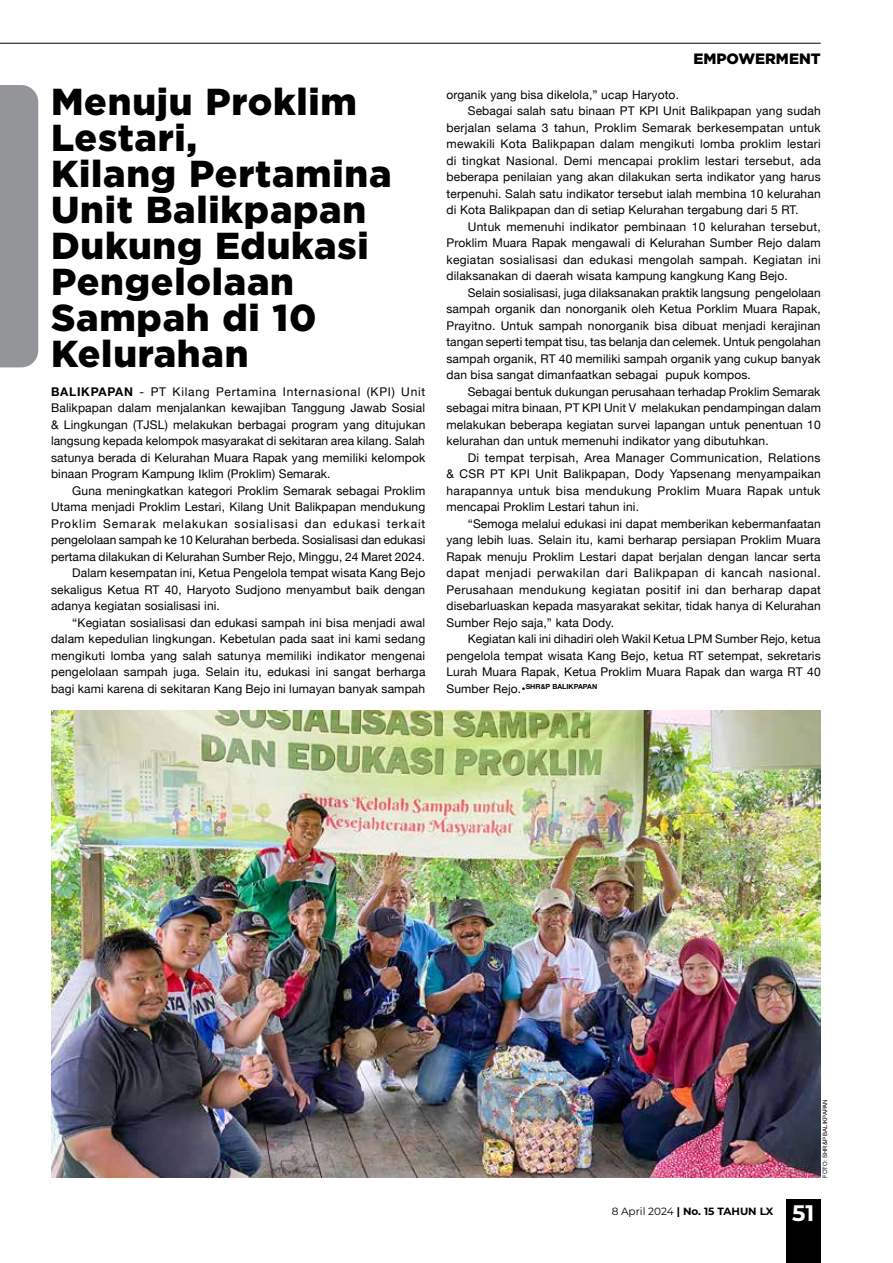
<style>
.page{position:relative;width:893px;height:1263px;background:#fff}
.page>*{position:absolute;margin:0;border:0;box-sizing:border-box;transform-origin:0 0}
.t1{font:900 37.5px/36px "Gotham";letter-spacing:.02em;color:#000}
.t2{font:900 15px "Gotham";color:#000}
.t3{font:12px/16.5px "Helvetica Neue";letter-spacing:.01em;color:#000;text-align:justify}
.t4{font:12px "Helvetica Neue";letter-spacing:.03em;color:#000}
.t5{font:12px "Helvetica Neue";letter-spacing:.045em;color:#000}
.t6{font:12px "Helvetica Neue";letter-spacing:.075em;color:#000}
.t7{font:700 10.5px "Montserrat";color:#000}
.t8{font:700 7.05px "Helvetica Neue";letter-spacing:.01em;color:#000}
.t9{font:6px "Arial";color:#000101}
.s1{font-weight:700}
.s2{font-weight:400;font-size:12px}
.s3{font-size:12px}
.s4{font-weight:400}
.s5{font-size:22.5px;color:#fff}
</style>
<div class="page">
<div style="left:786px;top:1199px;width:35px;height:64px;background:#000"></div>
<div style="left:0;top:85px;width:38px;height:282px;background:#939598"></div>
<img style="left:51px;top:710px;width:770px;height:468px">
<hr style="left:0;top:43px;width:821px;height:1px;background:#000101">
<h1 class="t1" style="left:51px;top:83px;width:342px">Menuju Proklim<br>Lestari,<br>Kilang Pertamina<br>Unit Balikpapan<br>Dukung Edukasi<br>Pengelolaan<br>Sampah di 10<br>Kelurahan</h1>
<p class="t3" style="left:51px;top:384px;width:376px"><span class="s1">BALIKPAPAN</span> - PT Kilang Pertamina Internasional (KPI) Unit Balikpapan dalam menjalankan kewajiban Tanggung Jawab Sosial &amp; Lingkungan (TJSL) melakukan berbagai program yang ditujukan langsung kepada kelompok masyarakat di sekitaran area kilang. Salah satunya berada di Kelurahan Muara Rapak yang memiliki kelompok binaan Program Kampung Iklim (Proklim) Semarak.</p>
<p class="t3" style="left:72px;top:483px;width:354px">Guna meningkatkan kategori Proklim Semarak sebagai Proklim</p>
<p class="t3" style="left:51px;top:500px;width:376px">Utama menjadi Proklim Lestari, Kilang Unit Balikpapan mendukung</p>
<p class="t6" style="left:51px;top:515px;width:376px">Proklim Semarak melakukan sosialisasi dan edukasi terkait</p>
<p class="t3" style="left:51px;top:533px;width:376px">pengelolaan sampah ke 10 Kelurahan berbeda. Sosialisasi dan edukasi</p>
<p class="t3" style="left:51px;top:549px;width:376px">pertama dilakukan di Kelurahan Sumber Rejo, Minggu, 24 Maret 2024.</p>
<p class="t3" style="left:72px;top:566px;width:354px">Dalam kesempatan ini, Ketua Pengelola tempat wisata Kang Bejo</p>
<p class="t3" style="left:51px;top:582px;width:376px">sekaligus Ketua RT 40, Haryoto Sudjono menyambut baik dengan</p>
<p class="t3" style="left:51px;top:599px;width:170px">adanya kegiatan sosialisasi ini.</p>
<p class="t3" style="left:72px;top:615px;width:354px">“Kegiatan sosialisasi dan edukasi sampah ini bisa menjadi awal</p>
<p class="t3" style="left:51px;top:632px;width:376px">dalam kepedulian lingkungan. Kebetulan pada saat ini kami sedang</p>
<p class="t3" style="left:51px;top:648px;width:376px">mengikuti lomba yang salah satunya memiliki indikator mengenai</p>
<p class="t3" style="left:51px;top:665px;width:376px">pengelolaan sampah juga. Selain itu, edukasi ini sangat berharga</p>
<p class="t3" style="left:51px;top:681px;width:376px">bagi kami karena di sekitaran Kang Bejo ini lumayan banyak sampah</p>
<p class="t2" style="left:693px;top:48px;width:129px">EMPOWERMENT</p>
<p class="t3" style="left:446px;top:87px;width:234px">organik yang bisa dikelola,” ucap Haryoto.</p>
<p class="t3" style="left:468px;top:104px;width:354px">Sebagai salah satu binaan PT KPI Unit Balikpapan yang sudah</p>
<p class="t3" style="left:446px;top:120px;width:376px">berjalan selama 3 tahun, Proklim Semarak berkesempatan untuk</p>
<p class="t3" style="left:446px;top:137px;width:376px">mewakili Kota Balikpapan dalam mengikuti lomba proklim lestari</p>
<p class="t3" style="left:446px;top:153px;width:376px">di tingkat Nasional. Demi mencapai proklim lestari tersebut, ada</p>
<p class="t3" style="left:446px;top:170px;width:376px">beberapa penilaian yang akan dilakukan serta indikator yang harus</p>
<p class="t3" style="left:446px;top:186px;width:376px">terpenuhi. Salah satu indikator tersebut ialah membina 10 kelurahan</p>
<p class="t3" style="left:446px;top:203px;width:354px">di Kota Balikpapan dan di setiap Kelurahan tergabung dari 5 RT.</p>
<p class="t3" style="left:468px;top:219px;width:354px">Untuk memenuhi indikator pembinaan 10 kelurahan tersebut,</p>
<p class="t3" style="left:446px;top:236px;width:376px">Proklim Muara Rapak mengawali di Kelurahan Sumber Rejo dalam</p>
<p class="t3" style="left:446px;top:252px;width:376px">kegiatan sosialisasi dan edukasi mengolah sampah. Kegiatan ini</p>
<p class="t3" style="left:446px;top:269px;width:343px">dilaksanakan di daerah wisata kampung kangkung Kang Bejo.</p>
<p class="t3" style="left:468px;top:285px;width:354px">Selain sosialisasi, juga dilaksanakan praktik langsung pengelolaan</p>
<p class="t3" style="left:446px;top:302px;width:376px">sampah organik dan nonorganik oleh Ketua Porklim Muara Rapak,</p>
<p class="t3" style="left:446px;top:318px;width:376px">Prayitno. Untuk sampah nonorganik bisa dibuat menjadi kerajinan</p>
<p class="t3" style="left:446px;top:335px;width:376px">tangan seperti tempat tisu, tas belanja dan celemek. Untuk pengolahan</p>
<p class="t3" style="left:446px;top:351px;width:376px">sampah organik, RT 40 memiliki sampah organik yang cukup banyak</p>
<p class="t3" style="left:446px;top:368px;width:306px">dan bisa sangat dimanfaatkan sebagai pupuk kompos.</p>
<p class="t3" style="left:468px;top:384px;width:354px">Sebagai bentuk dukungan perusahaan terhadap Proklim Semarak</p>
<p class="t3" style="left:446px;top:401px;width:376px">sebagai mitra binaan, PT KPI Unit V melakukan pendampingan dalam</p>
<p class="t3" style="left:446px;top:417px;width:376px">melakukan beberapa kegiatan survei lapangan untuk penentuan 10</p>
<p class="t3" style="left:446px;top:434px;width:324px">kelurahan dan untuk memenuhi indikator yang dibutuhkan.</p>
<p class="t3" style="left:468px;top:450px;width:354px">Di tempat terpisah, Area Manager Communication, Relations</p>
<p class="t3" style="left:446px;top:467px;width:376px">&amp; CSR PT KPI Unit Balikpapan, Dody Yapsenang menyampaikan</p>
<p class="t4" style="left:446px;top:482px;width:376px">harapannya untuk bisa mendukung Proklim Muara Rapak untuk</p>
<p class="t3" style="left:446px;top:500px;width:194px">mencapai Proklim Lestari tahun ini.</p>
<p class="t3" style="left:468px;top:516px;width:354px">“Semoga melalui edukasi ini dapat memberikan kebermanfaatan</p>
<p class="t3" style="left:446px;top:533px;width:376px">yang lebih luas. Selain itu, kami berharap persiapan Proklim Muara</p>
<p class="t3" style="left:446px;top:549px;width:376px">Rapak menuju Proklim Lestari dapat berjalan dengan lancar serta</p>
<p class="t5" style="left:446px;top:564px;width:376px">dapat menjadi perwakilan dari Balikpapan di kancah nasional.</p>
<p class="t4" style="left:446px;top:581px;width:376px">Perusahaan mendukung kegiatan positif ini dan berharap dapat</p>
<p class="t3" style="left:446px;top:599px;width:376px">disebarluaskan kepada masyarakat sekitar, tidak hanya di Kelurahan</p>
<p class="t3" style="left:446px;top:615px;width:169px">Sumber Rejo saja,” kata Dody.</p>
<p class="t3" style="left:468px;top:632px;width:354px">Kegiatan kali ini dihadiri oleh Wakil Ketua LPM Sumber Rejo, ketua</p>
<p class="t3" style="left:446px;top:648px;width:376px">pengelola tempat wisata Kang Bejo, ketua RT setempat, sekretaris</p>
<p class="t3" style="left:446px;top:665px;width:376px">Lurah Muara Rapak, Ketua Proklim Muara Rapak dan warga RT 40</p>
<p class="t8" style="left:446px;top:681px;width:152px"><span class="s2">Sumber Rejo.</span><span class="s3">•</span>SHR&amp;P BALIKPAPAN</p>
<p class="t9" style="left:821px;top:1178px;width:80px;rotate:-90deg">FOTO: SHR&amp;P BALIKPAPAN</p>
<p class="t7" style="left:612px;top:1204px;width:204px"><span class="s4">8 April 2024</span> | No. 15 TAHUN LX <span class="s5">51</span></p>
</div>
